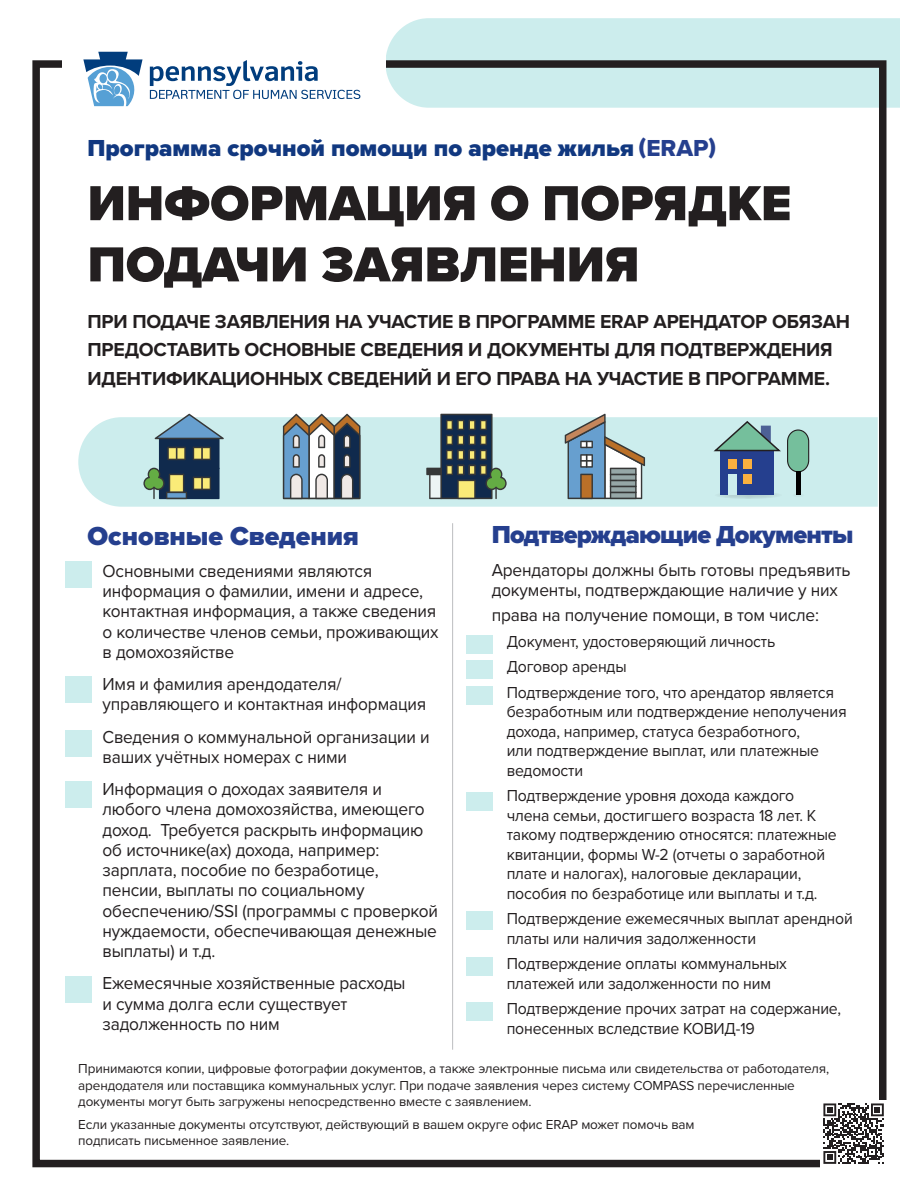
<style>
.page{position:relative;width:918px;height:1188px;background:#fff}
.page>*{position:absolute;margin:0;border:0;box-sizing:border-box;transform-origin:0 0}
.t1{font:900 51px/61.2px "Proxima Nova";color:#231f20}
.t2{font:900 27px "Proxima Nova";color:#253f8e}
.t3{font:900 25.5px "Proxima Nova";letter-spacing:-.03em;color:#253f8e}
.t4{font:900 24px "Proxima Nova";color:#113880}
.t5{font:700 19.5px/28.5px "Proxima Nova";letter-spacing:-.01em;color:#231f20}
.t6{font:18px/20.2px "Proxima Nova";letter-spacing:-.01em;color:#231f20;scale:.96 1}
.t7{font:16.5px/19.5px "Proxima Nova";letter-spacing:-.01em;color:#231f20;scale:.96 1}
.t8{font:13.5px/16.5px "Proxima Nova";letter-spacing:-.01em;color:#231f20}
.s1{font-family:"Proxima Nova Extrabld";font-weight:400;color:#253f8e}
</style>
<div class="page">
<div style="left:386px;top:18px;width:514px;height:90px;background:#cceded"></div>
<div style="left:78px;top:417px;width:799px;height:90px;background:#cceded"></div>
<div style="left:32px;top:60px;width:854px;height:1107px;border:8px solid #231f20"></div>
<div style="left:62px;top:46px;width:323px;height:62px;background:#fff"></div>
<svg style="left:150px;top:60px;width:210px;height:39px"></svg>
<svg style="left:83px;top:52px;width:60px;height:54px"></svg>
<div style="left:108px;top:71px;width:8px;height:10px;background:#56a0d5;border-radius:50%"></div>
<div style="left:820px;top:1100px;width:66px;height:67px;background:#fff"></div>
<svg style="left:823px;top:1103px;width:61px;height:61px"></svg>
<div style="left:65px;top:561px;width:27px;height:27px;background:#cceded"></div>
<div style="left:466px;top:660px;width:27px;height:19px;background:#cceded"></div>
<div style="left:466px;top:686px;width:27px;height:19px;background:#cceded"></div>
<div style="left:466px;top:793px;width:27px;height:18px;background:#cceded"></div>
<div style="left:466px;top:911px;width:27px;height:19px;background:#cceded"></div>
<div style="left:466px;top:957px;width:27px;height:19px;background:#cceded"></div>
<div style="left:466px;top:1003px;width:27px;height:18px;background:#cceded"></div>
<div style="left:466px;top:635px;width:27px;height:18px;background:#cceded"></div>
<div style="left:65px;top:676px;width:27px;height:27px;background:#cceded"></div>
<div style="left:65px;top:730px;width:27px;height:27px;background:#cceded"></div>
<div style="left:65px;top:781px;width:27px;height:27px;background:#cceded"></div>
<div style="left:65px;top:976px;width:27px;height:28px;background:#cceded"></div>
<svg style="left:143px;top:414px;width:81px;height:85px;background:#70898d"></svg>
<svg style="left:283px;top:414px;width:77px;height:85px"></svg>
<svg style="left:426px;top:414px;width:81px;height:85px;background:#6d807c"></svg>
<svg style="left:565px;top:414px;width:80px;height:85px;background:#9aabb1"></svg>
<svg style="left:714px;top:491px;width:69px;height:8px"></svg>
<hr style="left:792px;top:493px;width:13px;height:4px;background:#c6e6e6;border-radius:50%">
<hr style="left:796px;top:472px;width:4px;height:23px;background:#000">
<div style="left:720px;top:451px;width:54px;height:44px;background:#253f8e"></div>
<svg style="left:712px;top:420px;width:98px;height:53px"></svg>
<div style="left:729px;top:459px;width:8px;height:10px;background:#fbb03f"></div>
<div style="left:743px;top:459px;width:8px;height:10px;background:#fbb03f"></div>
<div style="left:743px;top:474px;width:8px;height:10px;background:#fbb03f"></div>
<div style="left:729px;top:475px;width:8px;height:20px;background:#cceded"></div>
<hr style="left:452px;top:523px;width:1px;height:527px;background:#bcbdc0">
<p class="t4" style="left:88px;top:130px;width:630px">Программа срочной помощи по аренде жилья <span class="s1">(ERAP)</span></p>
<p class="t1" style="left:88px;top:172px;width:705px">ИНФОРМАЦИЯ О ПОРЯДКЕ<br>ПОДАЧИ ЗАЯВЛЕНИЯ</p>
<p class="t5" style="left:88px;top:307px;width:764px">ПРИ ПОДАЧЕ ЗАЯВЛЕНИЯ НА УЧАСТИЕ В ПРОГРАММЕ ERAP АРЕНДАТОР ОБЯЗАН<br>ПРЕДОСТАВИТЬ ОСНОВНЫЕ СВЕДЕНИЯ И ДОКУМЕНТЫ ДЛЯ ПОДТВЕРЖДЕНИЯ<br>ИДЕНТИФИКАЦИОННЫХ СВЕДЕНИЙ И ЕГО ПРАВА НА УЧАСТИЕ В ПРОГРАММЕ.</p>
<p class="t2" style="left:88px;top:515px;width:273px">Основные Сведения</p>
<p class="t6" style="left:103px;top:560px;width:352px">Основными сведениями являются информация о фамилии, имени и адресе, контактная информация, а также сведения о количестве членов семьи, проживающих в домохозяйстве</p>
<p class="t6" style="left:103px;top:673px;width:339px">Имя и фамилия арендодателя/ управляющего и контактная информация</p>
<p class="t6" style="left:103px;top:726px;width:342px">Сведения о коммунальной организации и ваших учётных номерах с ними</p>
<p class="t6" style="left:103px;top:778px;width:351px">Информация о доходах заявителя и любого члена домохозяйства, имеющего доход. Требуется раскрыть информацию об источнике(ах) дохода, например: зарплата, пособие по безработице, пенсии, выплаты по социальному обеспечению/SSI (программы с проверкой нуждаемости, обеспечивающая денежные выплаты) и т.д.</p>
<p class="t6" style="left:103px;top:972px;width:317px">Ежемесячные хозяйственные расходы и сумма долга если существует задолженность по ним</p>
<p class="t8" style="left:78px;top:1060px;width:752px">Принимаются копии, цифровые фотографии документов, а также электронные письма или свидетельства от работодателя, арендодателя или поставщика коммунальных услуг. При подаче заявления через систему COMPASS перечисленные документы могут быть загружены непосредственно вместе с заявлением.</p>
<p class="t8" style="left:78px;top:1115px;width:618px">Если указанные документы отсутствуют, действующий в вашем округе офис ERAP может помочь вам подписать письменное заявление.</p>
<p class="t3" style="left:492px;top:516px;width:363px">Подтверждающие Документы</p>
<p class="t6" style="left:492px;top:559px;width:375px">Арендаторы должны быть готовы предъявить документы, подтверждающие наличие у них</p>
<p class="t6" style="left:492px;top:604px;width:342px">права на получение помощи, в том числе:</p>
<p class="t7" style="left:507px;top:631px;width:281px">Документ, удостоверяющий личность</p>
<p class="t7" style="left:507px;top:656px;width:126px">Договор аренды</p>
<p class="t7" style="left:507px;top:682px;width:356px">Подтверждение того, что арендатор является безработным или подтверждение неполучения дохода, например, статуса безработного,<br>или подтверждение выплат, или платежные ведомости</p>
<p class="t7" style="left:507px;top:785px;width:345px">Подтверждение уровня дохода каждого члена семьи, достигшего возраста 18 лет. К такому подтверждению относятся: платежные квитанции, формы W-2 (отчеты о заработной плате и налогах), налоговые декларации, пособия по безработице или выплаты и т.д.</p>
<p class="t7" style="left:507px;top:908px;width:362px">Подтверждение ежемесячных выплат арендной платы или наличия задолженности</p>
<p class="t7" style="left:507px;top:953px;width:293px">Подтверждение оплаты коммунальных платежей или задолженности по ним</p>
<p class="t7" style="left:507px;top:998px;width:350px">Подтверждение прочих затрат на содержание, понесенных вследствие КОВИД-19</p>
</div>
